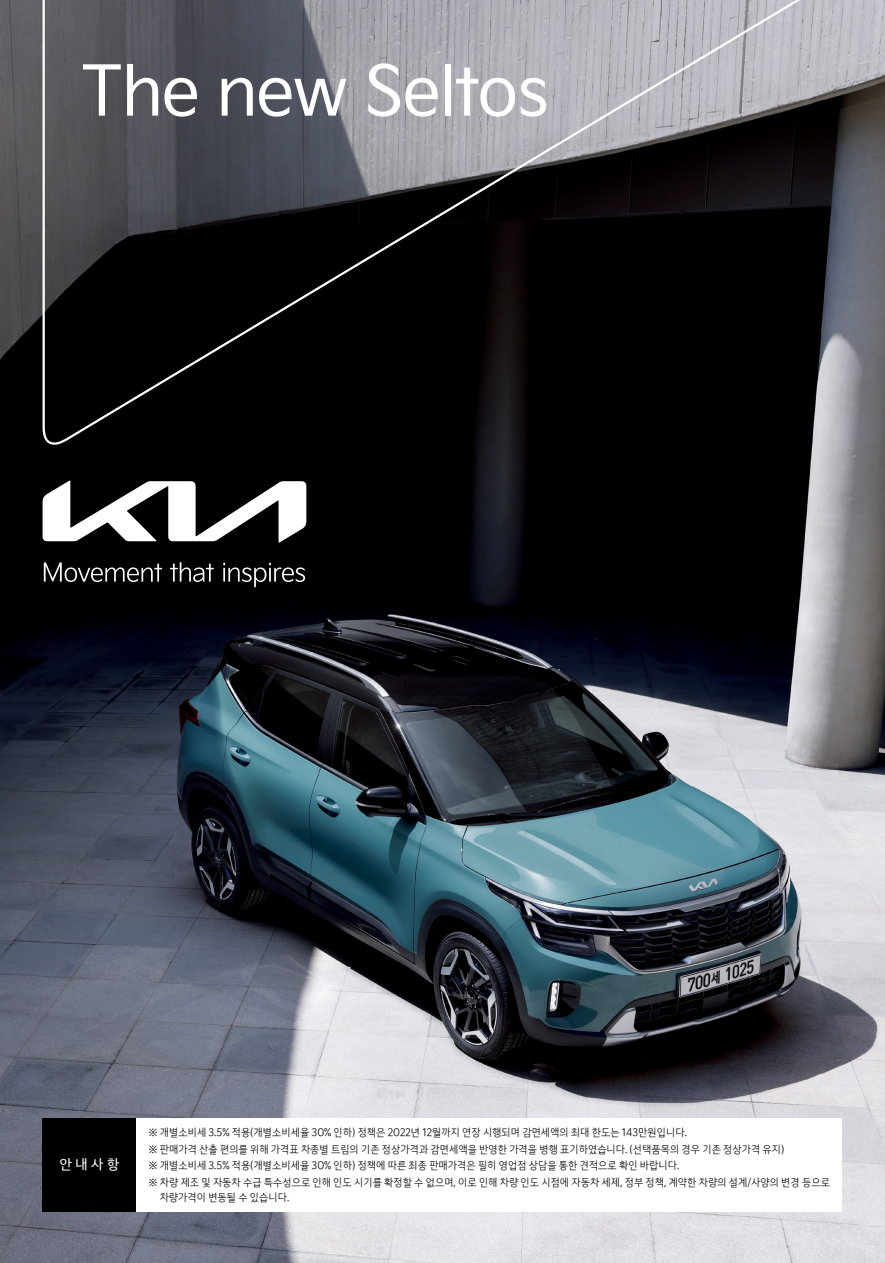
<style>
.page{position:relative;width:885px;height:1263px;background:#fff}
.page>*{position:absolute;margin:0;border:0;box-sizing:border-box;transform-origin:0 0}
.t1{font:67.5px "Kia Signature OTF Regular";letter-spacing:-.02em;color:#fff}
.t2{font:13.5px "Kia Signature OTF Regular";color:#fff}
.t3{font:10.5px/16.5px "Kia Signature OTF Light";color:#000;scale:.95 1}
</style>
<div class="page">
<img style="left:0;top:0;width:884px;height:1263px">
<svg style="left:43px;top:0;width:841px;height:445px"></svg>
<svg style="left:43px;top:481px;width:263px;height:61px"></svg>
<svg style="left:44px;top:562px;width:118px;height:20px"></svg>
<svg style="left:170px;top:562px;width:44px;height:20px"></svg>
<svg style="left:223px;top:563px;width:82px;height:24px"></svg>
<div style="left:43px;top:1118px;width:799px;height:93px;background:#fff"></div>
<div style="left:43px;top:1118px;width:93px;height:93px;background:#000"></div>
<h1 class="t1" style="left:81px;top:41px;width:470px">The new Seltos</h1>
<p class="t2" style="left:59px;top:1154px;width:61px">안 내 사 항</p>
<p class="t3" style="left:148px;top:1123px;width:718px">※ 개별소비세 3.5% 적용(개별소비세율 30% 인하) 정책은 2022년 12월까지 연장 시행되며 감면세액의 최대 한도는 143만원입니다.<br>※ 판매가격 산출 편의를 위해 가격표 차종별 트림의 기존 정상가격과 감면세액을 반영한 가격을 병행 표기하였습니다. (선택품목의 경우 기존 정상가격 유지)<br>※ 개별소비세 3.5% 적용(개별소비세율 30% 인하) 정책에 따른 최종 판매가격은 필히 영업점 상담을 통한 견적으로 확인 바랍니다.<br>※ 차량 제조 및 자동차 수급 특수성으로 인해 인도 시기를 확정할 수 없으며, 이로 인해 차량 인도 시점에 자동차 세제, 정부 정책, 계약한 차량의 설계/사양의 변경 등으로</p>
<p class="t3" style="left:160px;top:1188px;width:138px">차량가격이 변동될 수 있습니다.</p>
</div>
